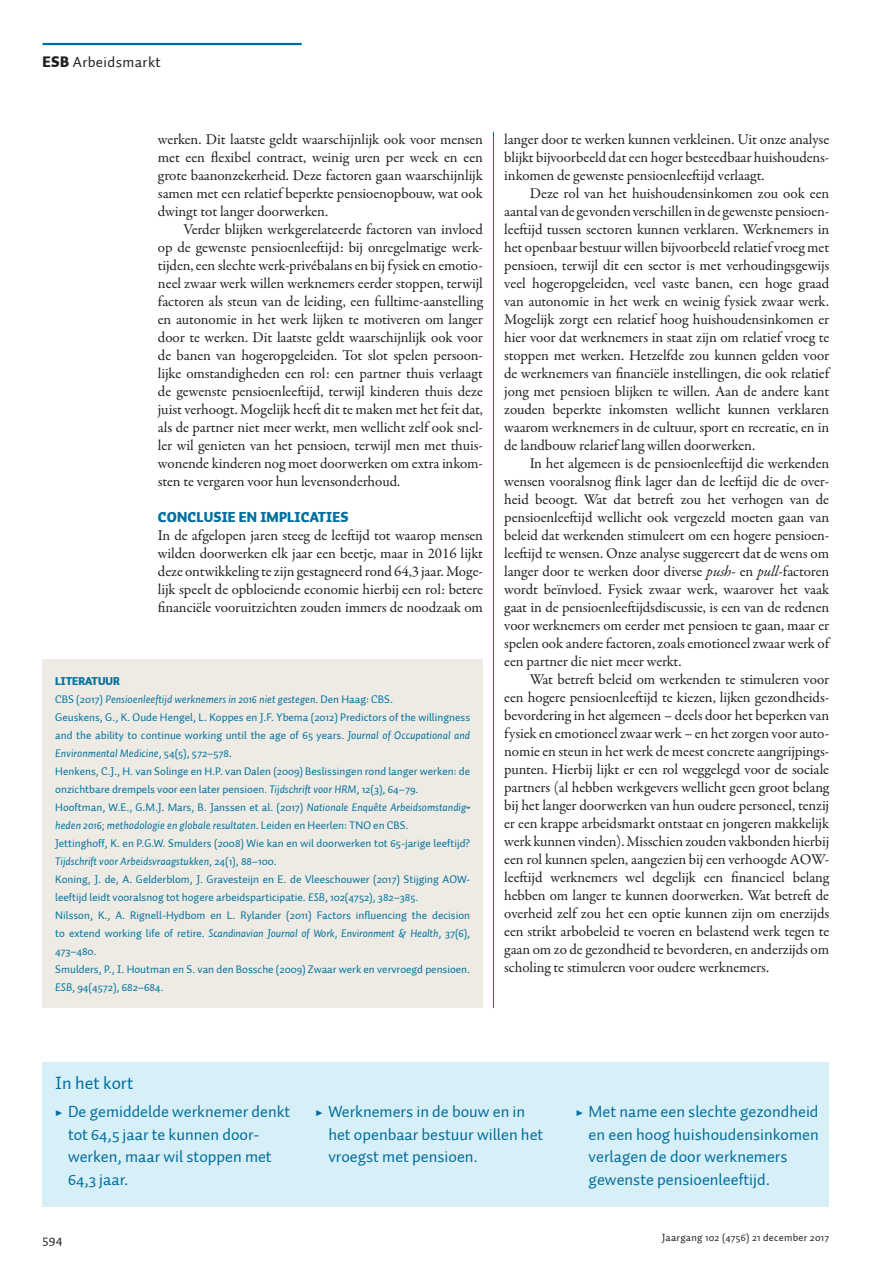
<style>
.page{position:relative;width:893px;height:1263px;background:#fff}
.page>*{position:absolute;margin:0;border:0;box-sizing:border-box;transform-origin:0 0}
.KDK1_FiguurKop{font:18px "Auto 1";color:#006e9f}
.t1{font:16.5px/22.5px "Auto 1";color:#006e9f}
.PLAT_VervolgAlinea{font:15px/18px "Garamond Premr Pro";letter-spacing:-.01em;color:#231f20;text-align:justify}
.PLAT_EersteAlinea{font:15px/18px "Garamond Premr Pro";letter-spacing:-.005em;color:#231f20;text-align:justify}
.t2{font:15px "Auto 1";letter-spacing:.025em;color:#231f20}
.PTK1_Tussenkop{font:900 14.25px "Auto 1";letter-spacing:.01em;color:#006e9f}
.t3{font:13.5px "Auto 1";color:#231f20}
.KDPT_LiteratuurTekst{font:11.25px/18px "Auto 1";color:#0071a0}
.KDPT_LiteratuurTekst-2{font:italic 11.25px/18px "Auto 1";color:#0071a0}
.KDK1_LiteratuurKop{font:900 11.25px "Auto 1";color:#0071a0}
.t4{font:10.5px "Auto 1";letter-spacing:.025em;color:#231f20}
.s1{font-weight:900}
.s2{font-style:normal}
.s3{font-style:italic}
.s4{font-family:"Garamond Premr Pro";font-weight:700}
</style>
<div class="page">
<hr style="left:43px;top:43px;width:259px;height:2px;background:#006e9f">
<div style="left:43px;top:659px;width:440px;height:349px;background:#edebe3"></div>
<div style="left:43px;top:1062px;width:786px;height:144px;background:#d7eff7"></div>
<hr style="left:493px;top:132px;width:1px;height:876px;background:#006e9f">
<p class="t2" style="left:43px;top:53px;width:120px"><span class="s1">ESB</span> Arbeidsmarkt</p>
<p class="PLAT_VervolgAlinea" style="left:158px;top:131px;width:326px">werken. Dit laatste geldt waarschijnlijk ook voor mensen met een flexibel contract, weinig uren per week en een grote baanonzekerheid. Deze factoren gaan waarschijnlijk samen met een relatief beperkte pensioenopbouw, wat ook dwingt tot langer doorwerken.</p>
<p class="PLAT_VervolgAlinea" style="left:158px;top:221px;width:326px;text-indent:26px">Verder blijken werkgerelateerde factoren van invloed op de gewenste pensioenleeftijd: bij onregelmatige werk&shy;tijden, een slechte werk-privébalans en bij fysiek en emotio&shy;neel zwaar werk willen werknemers eerder stoppen, terwijl factoren als steun van de leiding, een fulltime-aanstelling en autonomie in het werk lijken te motiveren om langer door te werken. Dit laatste geldt waarschijnlijk ook voor de banen van hogeropgeleiden. Tot slot spelen persoon&shy;lijke omstandigheden een rol: een partner thuis verlaagt de gewenste pensioenleeftijd, terwijl kinderen thuis deze juist verhoogt. Mogelijk heeft dit te maken met het feit dat, als de partner niet meer werkt, men wellicht zelf ook snel&shy;ler wil genieten van het pensioen, terwijl men met thuis&shy;wonende kinderen nog moet doorwerken om extra inkom&shy;sten te vergaren voor hun levensonderhoud.</p>
<p class="PTK1_Tussenkop" style="left:158px;top:508px;width:192px">CONCLUSIE EN IMPLICATIES</p>
<p class="PLAT_EersteAlinea" style="left:158px;top:527px;width:326px">In de afgelopen jaren steeg de leeftijd tot waarop mensen wilden doorwerken elk jaar een beetje, maar in 2016 lijkt deze ontwikkeling te zijn gestagneerd rond 64,3 jaar. Moge&shy;lijk speelt de opbloeiende economie hierbij een rol: betere financiële vooruitzichten zouden immers de noodzaak om</p>
<p class="KDK1_LiteratuurKop" style="left:55px;top:674px;width:66px">LITERATUUR</p>
<p class="KDPT_LiteratuurTekst-2" style="left:55px;top:690px;width:339px"><span class="s2">CBS (2017)</span> Pensioenleeftijd werknemers in 2016 niet gestegen<span class="s2">. Den Haag: CBS.</span></p>
<p class="KDPT_LiteratuurTekst" style="left:55px;top:708px;width:416px;text-align:justify">Geuskens, G., K. Oude Hengel, L. Koppes en J.F. Ybema (2012) Predictors of the willingness and the ability to continue working until the age of 65 years. <span class="s3">Journal of Occupational and Environmental Medicine</span>, 54(5), 572–578.</p>
<p class="KDPT_LiteratuurTekst" style="left:55px;top:762px;width:416px">Henkens, C.J., H. van Solinge en H.P. van Dalen (2009) Beslissingen rond langer werken: de onzichtbare drempels voor een later pensioen<span class="s3">. Tijdschrift voor HRM</span>, 12(3), 64–79.</p>
<p class="KDPT_LiteratuurTekst-2" style="left:55px;top:798px;width:416px"><span class="s2">Hooftman, W.E., G.M.J. Mars, B. Janssen et al. (2017)</span> Nationale Enquête Arbeidsomstandig&shy;heden 2016; methodologie en globale resultaten<span class="s2">. Leiden en Heerlen: TNO en CBS.</span></p>
<p class="KDPT_LiteratuurTekst" style="left:55px;top:834px;width:416px">Jettinghoff, K. en P.G.W. Smulders (2008) Wie kan en wil doorwerken tot 65-jarige leeftijd?<br><span class="s3">Tijdschrift voor Arbeidsvraagstukken</span>, 24(1), 88–100.</p>
<p class="KDPT_LiteratuurTekst" style="left:55px;top:870px;width:416px">Koning, J. de, A. Gelderblom, J. Gravesteijn en E. de Vleeschouwer (2017) Stijging AOW&shy;leeftijd leidt vooralsnog tot hogere arbeidsparticipatie. <span class="s3">ESB</span>, 102(4752), 382–385.</p>
<p class="KDPT_LiteratuurTekst" style="left:55px;top:906px;width:416px;text-align:justify">Nilsson, K., A. Rignell-Hydbom en L. Rylander (2011) Factors influencing the decision to extend working life of retire. <span class="s3">Scandinavian Journal of Work, Environment &amp; Health</span>, 37(6), 473–480.</p>
<p class="KDPT_LiteratuurTekst" style="left:55px;top:960px;width:416px">Smulders, P., I. Houtman en S. van den Bossche (2009) Zwaar werk en vervroegd pensioen.<br><span class="s3">ESB</span>, 94(4572), 682–684.</p>
<p class="PLAT_EersteAlinea" style="left:504px;top:131px;width:326px">langer door te werken kunnen verkleinen. Uit onze analyse blijkt bijvoorbeeld dat een hoger besteedbaar huishoudens&shy;inkomen de gewenste pensioenleeftijd verlaagt.</p>
<p class="PLAT_VervolgAlinea" style="left:504px;top:185px;width:327px;text-indent:26px">Deze rol van het huishoudensinkomen zou ook een aantal van de gevonden verschillen in de gewenste pensioen&shy;leeftijd tussen sectoren kunnen verklaren. Werknemers in het openbaar bestuur willen bijvoorbeeld relatief vroeg met pensioen, terwijl dit een sector is met verhoudingsgewijs veel hogeropgeleiden, veel vaste banen, een hoge graad van autonomie in het werk en weinig fysiek zwaar werk.<br>Mogelijk zorgt een relatief hoog huishoudensinkomen er hier voor dat werknemers in staat zijn om relatief vroeg te stoppen met werken. Hetzelfde zou kunnen gelden voor de werknemers van financiële instellingen, die ook relatief jong met pensioen blijken te willen. Aan de andere kant zouden beperkte inkomsten wellicht kunnen verklaren waarom werknemers in de cultuur, sport en recreatie, en in de landbouw relarief lang willen doorwerken.</p>
<p class="PLAT_VervolgAlinea" style="left:504px;top:455px;width:326px;text-indent:26px">In het algemeen is de pensioenleeftijd die werkenden wensen vooralsnog flink lager dan de leeftijd die de over&shy;heid beoogt. Wat dat betreft zou het verhogen van de pensioenleeftijd wellicht ook vergezeld moeten gaan van beleid dat werkenden stimuleert om een hogere pensioen&shy;leeftijd te wensen. Onze analyse suggereert dat de wens om langer door te werken door diverse <span class="s3">push</span>- en <span class="s3">pull</span>-factoren wordt beïnvloed. Fysiek zwaar werk, waarover het vaak gaat in de pensioenleeftijdsdiscussie, is een van de redenen voor werknemers om eerder met pensioen te gaan, maar er spelen ook andere factoren, zoals emotioneel zwaar werk of een partner die niet meer werkt.</p>
<p class="PLAT_VervolgAlinea" style="left:504px;top:671px;width:327px;text-indent:26px">Wat betreft beleid om werkenden te stimuleren voor een hogere pensioenleeftijd te kiezen, lijken gezondheids&shy;bevordering in het algemeen – deels door het beperken van fysiek en emotioneel zwaar werk – en het zorgen voor auto&shy;nomie en steun in het werk de meest concrete aangrijpings&shy;punten. Hierbij lijkt er een rol weggelegd voor de sociale partners (al hebben werkgevers wellicht geen groot belang bij het langer doorwerken van hun oudere personeel, tenzij er een krappe arbeidsmarkt ontstaat en jongeren makkelijk werk kunnen vinden). Misschien zouden vakbonden hierbij een rol kunnen spelen, aangezien bij een verhoogde AOW&shy;leeftijd werknemers wel degelijk een financieel belang hebben om langer te kunnen doorwerken. Wat betreft de overheid zelf zou het een optie kunnen zijn om enerzijds een strikt arbobeleid te voeren en belastend werk tegen te gaan om zo de gezondheid te bevorderen, en anderzijds om scholing te stimuleren voor oudere werknemers.</p>
<p class="KDK1_FiguurKop" style="left:55px;top:1071px;width:80px">In het kort</p>
<p class="t1" style="left:68px;top:1101px;width:224px;text-indent:-13px"><span class="s4">▶</span> De gemiddelde werknemer denkt tot 64,5 jaar te kunnen door&shy;werken, maar wil stoppen met<br>64,3 jaar.</p>
<p class="t1" style="left:328px;top:1101px;width:217px;text-indent:-13px"><span class="s4">▶</span> Werknemers in de bouw en in het openbaar bestuur willen het vroegst met pensioen.</p>
<p class="t1" style="left:589px;top:1101px;width:232px;text-indent:-13px"><span class="s4">▶</span> Met name een slechte gezondheid en een hoog huishoudensinkomen verlagen de door werknemers gewenste pensioenleeftijd.</p>
<p class="t3" style="left:43px;top:1231px;width:22px">594</p>
<p class="t4" style="left:662px;top:1231px;width:169px">Jaargang 102 (4756) 21 december 2017</p>
</div>
